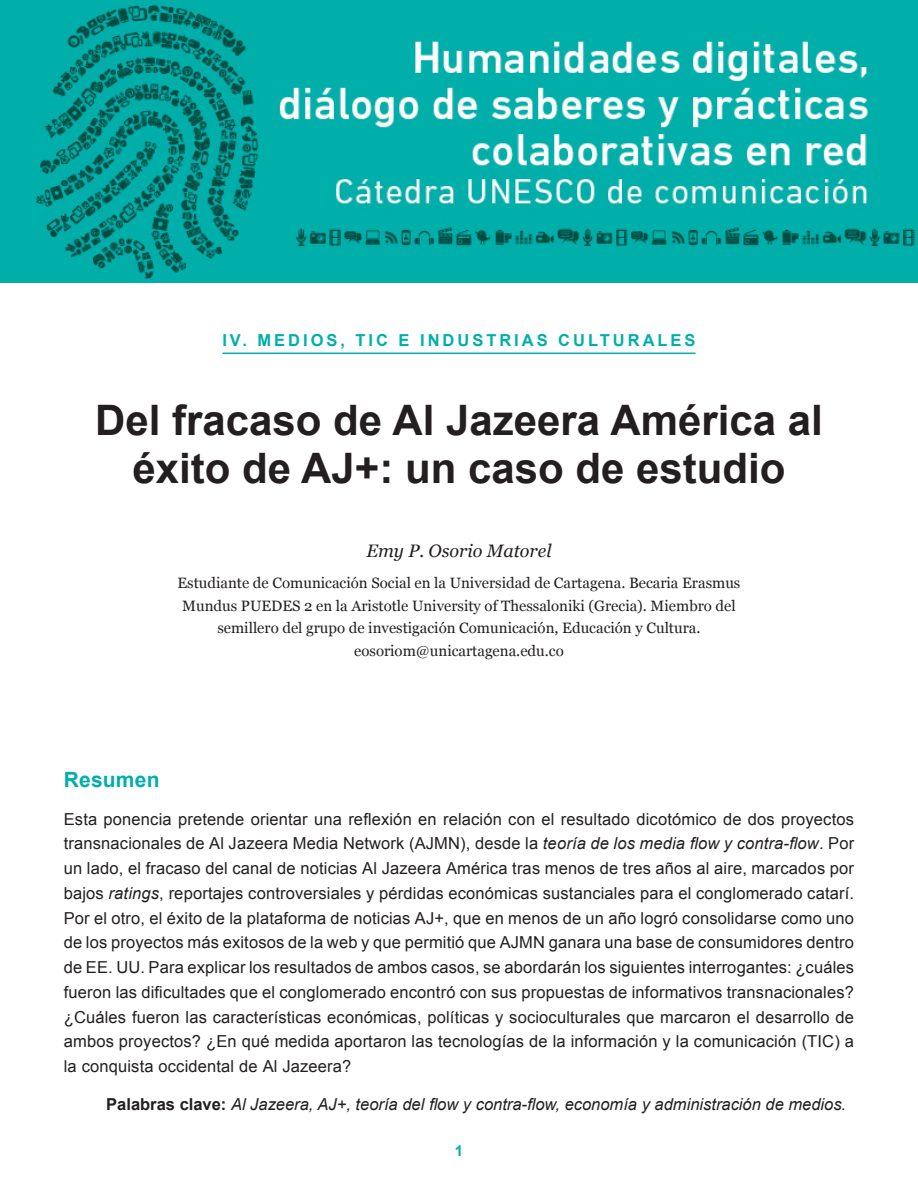
<style>
.page{position:relative;width:918px;height:1188px;background:#fff}
.page>*{position:absolute;margin:0;border:0;box-sizing:border-box;transform-origin:0 0}
.T1{font:700 42px/48px "Arial";color:#231f20;text-align:center}
.T2{font:700 21px "Arial";letter-spacing:.01em;color:#00afab}
.autor{font:italic 18px "Georgia";color:#231f20}
.primer{font:16.5px/24.8px "Arial";letter-spacing:.01em;color:#231f20;text-align:justify}
.clave{font:italic 16.5px "Arial";color:#231f20}
.TParte{font:700 16.5px "Arial";letter-spacing:.18em;color:#00afab}
.autor2{font:15px/22.5px "Georgia";color:#231f20;text-align:center}
.email{font:15px "Georgia";color:#231f20}
.t1{font:700 15px "Arial";color:#00afab}
.s1{font-style:italic}
.s2{font-weight:700;font-style:normal}
</style>
<div class="page">
<img style="left:0;top:0;width:918px;height:282px">
<hr style="left:222px;top:353px;width:474px;height:1px;background:#00afab">
<p class="TParte" style="left:222px;top:329px;width:475px">IV. MEDIOS, TIC E INDUSTRIAS CULTURALES</p>
<p class="T1" style="left:95px;top:398px;width:729px">Del fracaso de Al Jazeera América al éxito de AJ+: un caso de estudio</p>
<p class="autor" style="left:366px;top:541px;width:187px">Emy P. Osorio Matorel</p>
<p class="autor2" style="left:177px;top:572px;width:565px">Estudiante de Comunicación Social en la Universidad de Cartagena. Becaria Erasmus<br>Mundus PUEDES 2 en la Aristotle University of Thessaloniki (Grecia). Miembro del semillero del grupo de investigación Comunicación, Educación y Cultura.</p>
<p class="email" style="left:354px;top:642px;width:211px">eosoriom@unicartagena.edu.co</p>
<p class="T2" style="left:64px;top:766px;width:97px">Resumen</p>
<p class="primer" style="left:64px;top:807px;width:792px">Esta ponencia pretende orientar una reflexión en relación con el resultado dicotómico de dos proyectos transnacionales de Al Jazeera Media Network (AJMN), desde la <span class="s1">teoría de los media flow y contra-flow</span>. Por un lado, el fracaso del canal de noticias Al Jazeera América tras menos de tres años al aire, marcados por bajos <span class="s1">ratings</span>, reportajes controversiales y pérdidas económicas sustanciales para el conglomerado catarí.<br>Por el otro, el éxito de la plataforma de noticias AJ+, que en menos de un año logró consolidarse como uno de los proyectos más exitosos de la web y que permitió que AJMN ganara una base de consumidores dentro de EE. UU. Para explicar los resultados de ambos casos, se abordarán los siguientes interrogantes: ¿cuáles fueron las dificultades que el conglomerado encontró con sus propuestas de informativos transnacionales? ¿Cuáles fueron las características económicas, políticas y socioculturales que marcaron el desarrollo de ambos proyectos? ¿En qué medida aportaron las tecnologías de la información y la comunicación (TIC) a la conquista occidental de Al Jazeera?</p>
<p class="clave" style="left:106px;top:1093px;width:741px"><span class="s2">Palabras clave:</span> Al Jazeera, AJ+, teoría del flow y contra-flow, economía y administración de medios.</p>
<p class="t1" style="left:455px;top:1141px;width:10px">1</p>
</div>
